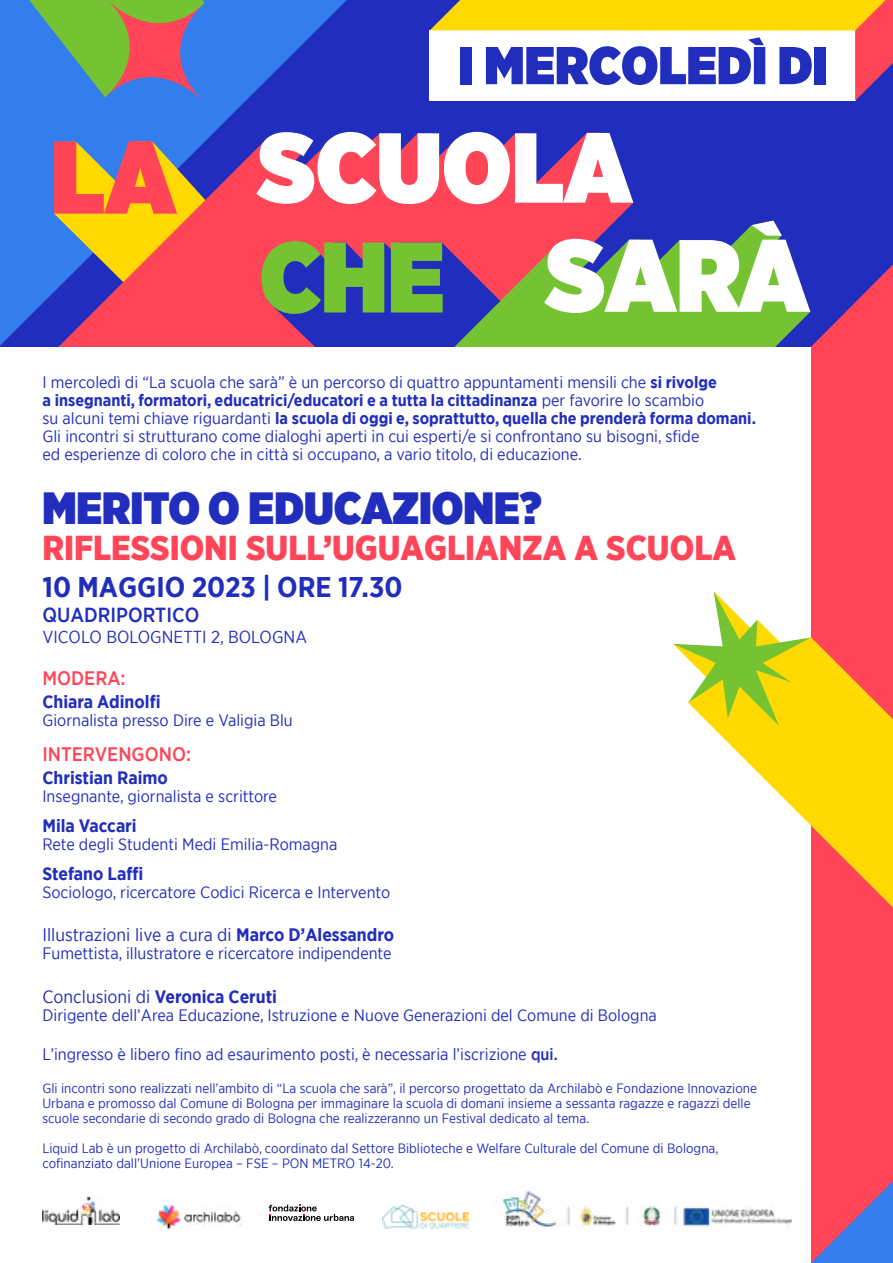
<style>
.page{position:relative;width:893px;height:1263px;background:#fff}
.page>*{position:absolute;margin:0;border:0;box-sizing:border-box;transform-origin:0 0}
.t1{font:900 45px "Gotham Narrow";color:#212ebd}
.t2{font:900 34.5px "Gotham Narrow";color:#ff4557}
.t3{font:700 28.5px "Gotham Narrow";color:#212ebd}
.t4{font:500 20.4px "Gotham Narrow";color:#212ebd}
.t5{font:500 19.5px "Gotham Narrow";color:#ff4557}
.t6{font:700 18px "Gotham Narrow";color:#212ebd}
.t7{font:18px "Gotham Narrow";color:#212ebd}
.t8{font:17.4px "Gotham Narrow";color:#212ebd}
.t9{font:16.5px/18px "Gotham Narrow";color:#212ebd}
.t10{font:13.5px/15px "Gotham Narrow";color:#212ebd}
.s1{font-weight:700}
.s2{font-weight:400}
.s3{font-weight:500}
</style>
<div class="page">
<div style="left:811px;top:349px;width:82px;height:914px;background:#ff4557"></div>
<svg style="left:0;top:0;width:893px;height:349px;background:#3146c5"></svg>
<svg style="left:430px;top:0;width:463px;height:101px"></svg>
<div style="left:815px;top:47px;width:11px;height:37px;background:#212ebd"></div>
<svg style="left:29px;top:0;width:176px;height:100px;background:#768c85"></svg>
<svg style="left:0;top:146px;width:137px;height:201px;background:#837298"></svg>
<svg style="left:137px;top:133px;width:119px;height:214px;background:#da5660"></svg>
<svg style="left:256px;top:132px;width:554px;height:215px"></svg>
<div style="left:0;top:347px;width:811px;height:916px;background:#fff"></div>
<img style="left:42px;top:1197px;width:78px;height:27px">
<svg style="left:729px;top:637px;width:164px;height:270px;fill:#ffd900"></svg>
<svg style="left:673px;top:591px;width:157px;height:153px"></svg>
<img style="left:496px;top:1191px;width:296px;height:37px">
<svg style="left:269px;top:1204px;width:85px;height:17px"></svg>
<img style="left:156px;top:1204px;width:85px;height:25px">
<img style="left:382px;top:1205px;width:86px;height:23px">
<p class="t9" style="left:42px;top:373px;width:715px">I mercoledì di “La scuola che sarà” è un percorso di quattro appuntamenti mensili che <span class="s1">si rivolge<br>a insegnanti, formatori, educatrici/educatori e a tutta la cittadinanza</span> per favorire lo scambio<br>su alcuni temi chiave riguardanti <span class="s1">la scuola di oggi e, soprattutto, quella che prenderà forma domani.<br></span>Gli incontri si strutturano come dialoghi aperti in cui esperti/e si confrontano su bisogni, sfide<br>ed esperienze di coloro che in città si occupano, a vario titolo, di educazione.</p>
<h1 class="t1" style="left:42px;top:477px;width:501px">MERITO O EDUCAZIONE?</h1>
<h2 class="t2" style="left:42px;top:525px;width:695px">RIFLESSIONI SULL’UGUAGLIANZA A SCUOLA</h2>
<h3 class="t3" style="left:42px;top:569px;width:362px">10 MAGGIO 2023 | ORE 17.30</h3>
<p class="t4" style="left:42px;top:602px;width:158px">QUADRIPORTICO</p>
<p class="t8" style="left:42px;top:626px;width:266px">VICOLO BOLOGNETTI 2, BOLOGNA</p>
<p class="t5" style="left:42px;top:666px;width:85px">MODERA:</p>
<p class="t6" style="left:42px;top:690px;width:120px">Chiara Adinolfi</p>
<p class="t9" style="left:42px;top:711px;width:252px">Giornalista presso Dire e Valigia Blu</p>
<p class="t5" style="left:42px;top:742px;width:150px">INTERVENGONO:</p>
<p class="t6" style="left:42px;top:766px;width:127px">Christian Raimo</p>
<p class="t9" style="left:42px;top:786px;width:236px">Insegnante, giornalista e scrittore</p>
<p class="t6" style="left:42px;top:814px;width:96px">Mila Vaccari</p>
<p class="t9" style="left:42px;top:834px;width:297px">Rete degli Studenti Medi Emilia-Romagna</p>
<p class="t6" style="left:42px;top:862px;width:102px">Stefano Laffi</p>
<p class="t9" style="left:42px;top:882px;width:349px">Sociologo, ricercatore Codici Ricerca e Intervento</p>
<p class="t7" style="left:43px;top:923px;width:353px">Illustrazioni live a cura di <span class="s1">Marco D’Alessandro</span></p>
<p class="t9" style="left:43px;top:944px;width:351px">Fumettista, illustratore e ricercatore indipendente</p>
<p class="t6" style="left:43px;top:985px;width:236px"><span class="s2">Conclusioni di</span> Veronica Ceruti</p>
<p class="t9" style="left:43px;top:1006px;width:616px">Dirigente dell’Area Educazione, Istruzione e Nuove Generazioni del Comune di Bologna</p>
<p class="t9" style="left:43px;top:1045px;width:517px">L’ingresso è libero fino ad esaurimento posti, è necessaria l’iscrizione <span class="s3">qui.</span></p>
<p class="t10" style="left:42px;top:1080px;width:716px">Gli incontri sono realizzati nell’ambito di “La scuola che sarà”, il percorso progettato da Archilabò e Fondazione Innovazione<br>Urbana e promosso dal Comune di Bologna per immaginare la scuola di domani insieme a sessanta ragazze e ragazzi delle scuole secondarie di secondo grado di Bologna che realizzeranno un Festival dedicato al tema.</p>
<p class="t10" style="left:42px;top:1140px;width:677px">Liquid Lab è un progetto di Archilabò, coordinato dal Settore Biblioteche e Welfare Culturale del Comune di Bologna, cofinanziato dall’Unione Europea – FSE – PON METRO 14-20.</p>
</div>
